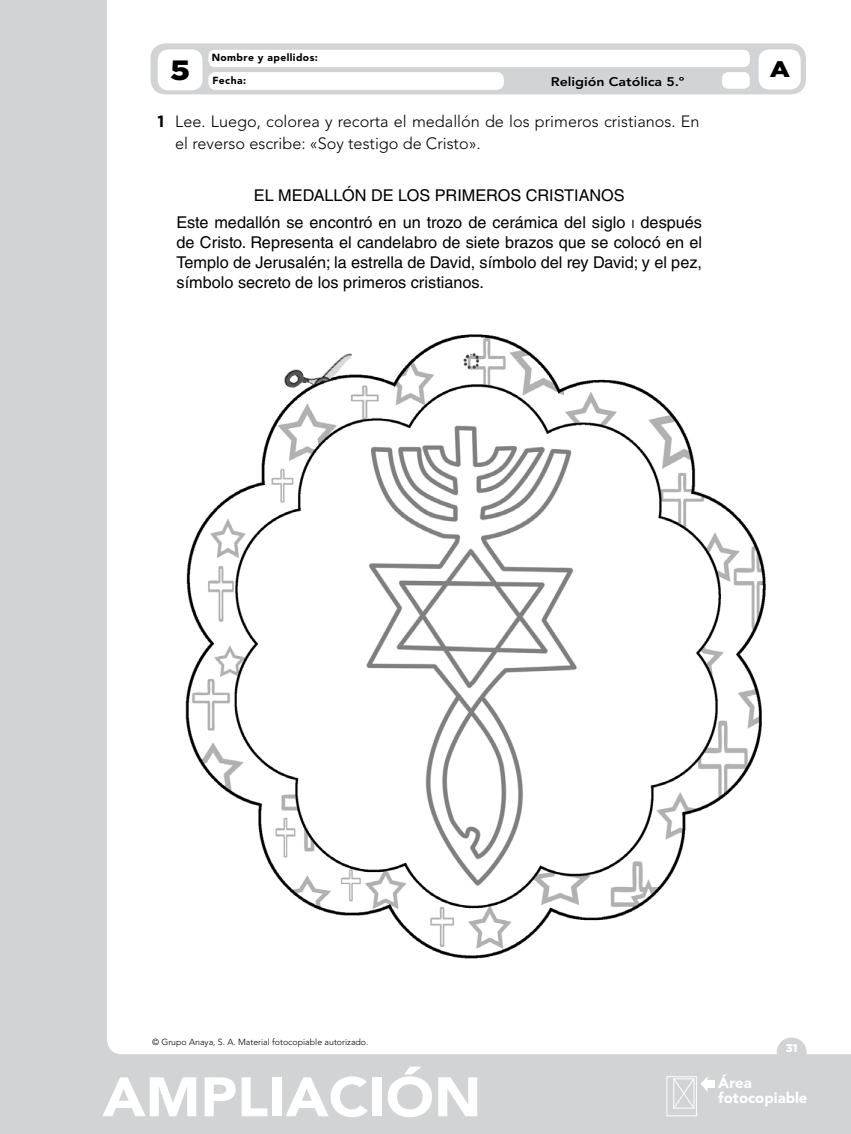
<style>
.page{position:relative;width:851px;height:1134px;background:#fff}
.page>*{position:absolute;margin:0;border:0;box-sizing:border-box;transform-origin:0 0}
.t1{font:900 55px "Avenir LT Std";color:#fff;scale:1.06 1}
.t2{font:900 27.88px "Gotham";color:#000;scale:1.13 1}
.t3{font:900 22.5px "Gotham";color:#000;scale:1.13 1}
.texotHelve{font:16.25px/20px "Helvetica LT Std";color:#000;text-align:justify}
.t4{font:300 16.25px/21.2px "Avenir LT Std";color:#000}
.t5{font:900 14.88px/14.9px "Avenir LT Std";color:#fff}
.t6{font:800 12.5px "Avenir LT Std";color:#000;scale:1.13 1}
.nuclTextoNo{font:900 11.25px "Gotham";color:#fff}
.t7{font:900 10.25px "Avenir LT Std";letter-spacing:.04em;color:#000}
.nuclTextoNo-2{font:300 8.75px "Avenir LT Std";color:#000}
.s1{font-family:"Gotham";font-weight:700}
.s2{font-size:11.38px}
</style>
<div class="page">
<div style="left:0;top:0;width:850px;height:1134px;background:#d1d3d4"></div>
<div style="left:666px;top:1076px;width:30px;height:40px;border:1px solid #fff"></div>
<svg style="left:672px;top:1076px;width:35px;height:33px"></svg>
<div style="left:706px;top:1081px;width:8px;height:7px;background:#fff"></div>
<div style="left:107px;top:0;width:743px;height:1054px;background:#fff"></div>
<div style="left:776px;top:1037px;width:30px;height:30px;background:#d1d3d4;border-radius:50%"></div>
<div style="left:150px;top:43px;width:655px;height:51px;background:#d1d3d4;border-radius:15px"></div>
<div style="left:158px;top:49px;width:44px;height:41px;background:#fff;border-radius:11px"></div>
<div style="left:722px;top:72px;width:27px;height:17px;background:#fff;border-radius:6px"></div>
<div style="left:758px;top:49px;width:42px;height:41px;background:#fff;border-radius:11px"></div>
<div style="left:208px;top:72px;width:296px;height:18px;background:#fff;border-radius:7px"></div>
<div style="left:208px;top:50px;width:541px;height:17px;background:#fff;border-radius:6px"></div>
<img style="left:145px;top:331px;width:663px;height:638px">
<img style="left:283px;top:353px;width:69px;height:35px">
<p class="t2" style="left:170px;top:51px;width:19px">5</p>
<p class="t7" style="left:212px;top:51px;width:108px">Nombre y apellidos:</p>
<p class="t7" style="left:212px;top:74px;width:35px">Fecha:</p>
<p class="t6" style="left:550px;top:74px;width:120px">Religión Católica 5.º</p>
<p class="t4" style="left:175px;top:111px;width:525px;text-indent:-18px"><span class="s1">1</span> Lee. Luego, colorea y recorta el medallón de los primeros cristianos. En el reverso escribe: «Soy testigo de Cristo».</p>
<p class="texotHelve" style="left:254px;top:185px;width:372px">EL MEDALLÓN DE LOS PRIMEROS CRISTIANOS</p>
<p class="texotHelve" style="left:176px;top:212px;width:527px">Este medallón se encontró en un trozo de cerámica del siglo <span class="s2">i</span> después de Cristo. Representa el candelabro de siete brazos que se colocó en el Templo de Jerusalén; la estrella de David, símbolo del rey David; y el pez, símbolo secreto de los primeros cristianos.</p>
<p class="t3" style="left:769px;top:53px;width:19px">A</p>
<p class="nuclTextoNo-2" style="left:152px;top:1037px;width:218px">© Grupo Anaya, S. A. Material fotocopiable autorizado.</p>
<p class="t1" style="left:102px;top:1064px;width:359px">AMPLIACIÓN</p>
<p class="nuclTextoNo" style="left:785px;top:1040px;width:13px">31</p>
<p class="t5" style="left:718px;top:1075px;width:91px">Área fotocopiable</p>
</div>
